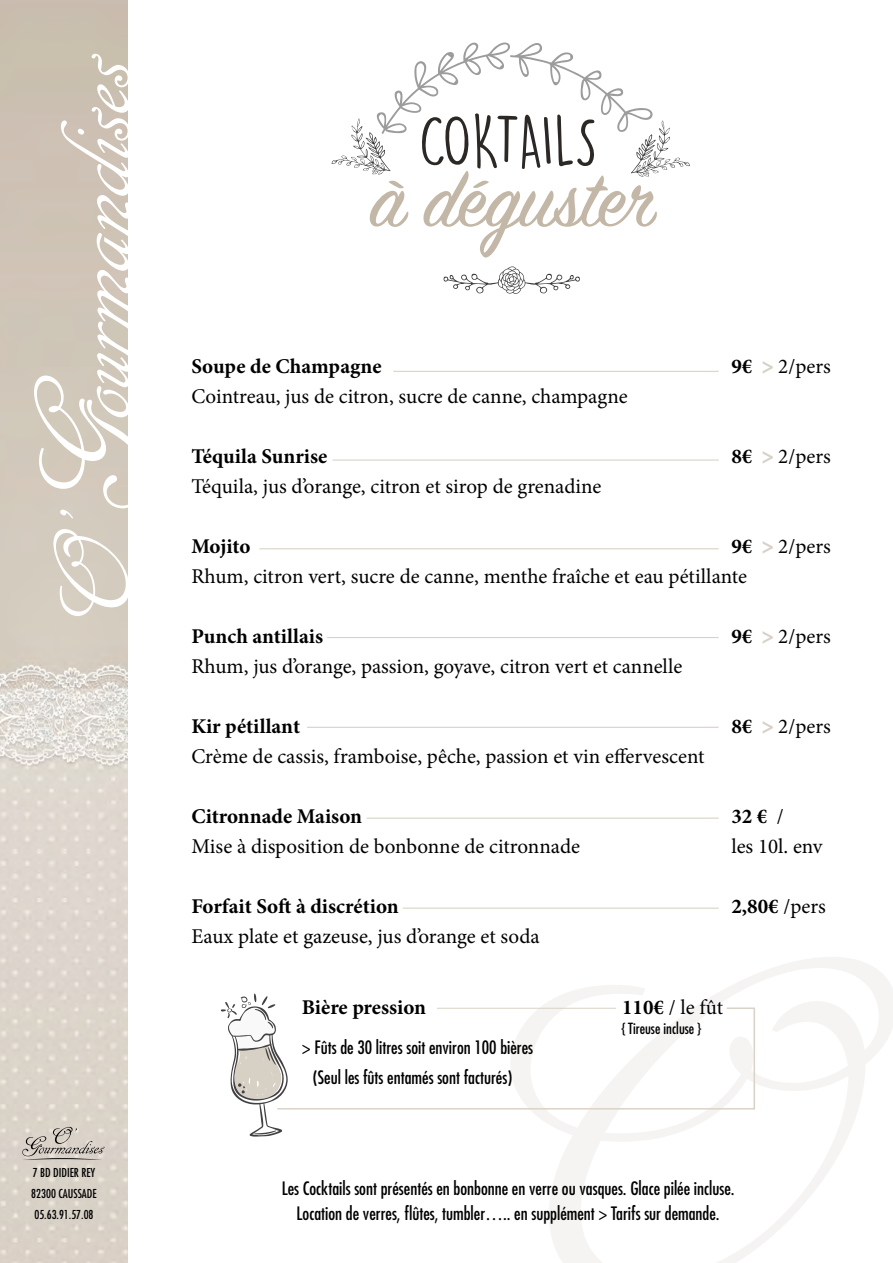
<style>
.page{position:relative;width:893px;height:1263px;background:#fff}
.page>*{position:absolute;margin:0;border:0;box-sizing:border-box;transform-origin:0 0}
.t1{font:87px "Sign Painter House Script";letter-spacing:-.005em;color:#c3b7a7}
.t2{font:66px "DK Lemon Yellow Sun";letter-spacing:-.035em;color:#2c2826}
.t3{font:21px "Minion Pro";color:#000}
.t4{font:700 21px "Minion Pro";color:#000}
.t5{font:condensed 18px "Futura Std";color:#000}
.t6{font:condensed 15px "Futura Std";color:#000}
.t7{font:condensed 12px "Futura Std";color:#000}
.s1{font-weight:700}
.s2{color:#d9d2c8}
.s3{font-weight:400}
</style>
<div class="page">
<img style="left:0;top:0;width:128px;height:1263px">
<svg style="left:53px;top:529px;width:75px;height:87px"></svg>
<svg style="left:34px;top:54px;width:94px;height:464px;background:#d4cbbf"></svg>
<svg style="left:531px;top:957px;width:362px;height:306px"></svg>
<svg style="left:444px;top:266px;width:136px;height:28px"></svg>
<svg style="left:332px;top:43px;width:358px;height:134px"></svg>
<svg style="left:288px;top:1007px;width:468px;height:103px"></svg>
<hr style="left:393px;top:371px;width:326px;height:1px;background:#d9d2c8">
<hr style="left:333px;top:459px;width:386px;height:2px;background:#d9d2c8">
<hr style="left:259px;top:548px;width:460px;height:1px;background:#d9d2c8">
<hr style="left:327px;top:637px;width:392px;height:1px;background:#d9d2c8">
<hr style="left:307px;top:727px;width:412px;height:1px;background:#d9d2c8">
<hr style="left:367px;top:818px;width:352px;height:1px;background:#d9d2c8">
<hr style="left:403px;top:907px;width:316px;height:2px;background:#d9d2c8">
<svg style="left:221px;top:993px;width:67px;height:143px"></svg>
<svg style="left:22px;top:1127px;width:82px;height:33px;background:#c0bab2"></svg>
<p class="t7" style="left:33px;top:1165px;width:64px">7 BD DIDIER REY</p>
<p class="t7" style="left:31px;top:1186px;width:67px">82300 CAUSSADE</p>
<p class="t7" style="left:34px;top:1207px;width:61px">05.63.91.57.08</p>
<p class="t2" style="left:419px;top:101px;width:180px">COKTAILS</p>
<p class="t1" style="left:370px;top:146px;width:291px">à déguster</p>
<p class="t4" style="left:191px;top:351px;width:192px">Soupe de Champagne</p>
<p class="t3" style="left:731px;top:352px;width:101px"><span class="s1">9€</span> <span class="s2">&gt;</span> 2/pers</p>
<p class="t3" style="left:191px;top:382px;width:438px">Cointreau, jus de citron, sucre de canne, champagne</p>
<p class="t4" style="left:191px;top:441px;width:138px">Téquila Sunrise</p>
<p class="t3" style="left:731px;top:442px;width:101px"><span class="s1">8€</span> <span class="s2">&gt;</span> 2/pers</p>
<p class="t3" style="left:191px;top:472px;width:412px">Téquila, jus d’orange, citron et sirop de grenadine</p>
<p class="t4" style="left:191px;top:531px;width:61px">Mojito</p>
<p class="t3" style="left:731px;top:532px;width:101px"><span class="s1">9€</span> <span class="s2">&gt;</span> 2/pers</p>
<p class="t3" style="left:191px;top:562px;width:557px">Rhum, citron vert, sucre de canne, menthe fraîche et eau pétillante</p>
<p class="t4" style="left:191px;top:621px;width:133px">Punch antillais</p>
<p class="t3" style="left:731px;top:622px;width:101px"><span class="s1">9€</span> <span class="s2">&gt;</span> 2/pers</p>
<p class="t3" style="left:191px;top:652px;width:492px">Rhum, jus d’orange, passion, goyave, citron vert et cannelle</p>
<p class="t4" style="left:191px;top:711px;width:110px">Kir pétillant</p>
<p class="t3" style="left:731px;top:712px;width:101px"><span class="s1">8€</span> <span class="s2">&gt;</span> 2/pers</p>
<p class="t3" style="left:191px;top:742px;width:515px">Crème de cassis, framboise, pêche, passion et vin effervescent</p>
<p class="t4" style="left:191px;top:801px;width:172px">Citronnade Maison</p>
<p class="t4" style="left:731px;top:801px;width:54px">32 € <span class="s3">/</span></p>
<p class="t3" style="left:191px;top:832px;width:390px">Mise à disposition de bonbonne de citronnade</p>
<p class="t3" style="left:731px;top:832px;width:93px">les 10l. env</p>
<p class="t4" style="left:191px;top:891px;width:209px">Forfait Soft à discrétion</p>
<p class="t4" style="left:731px;top:891px;width:96px">2,80€ <span class="s3">/pers</span></p>
<p class="t3" style="left:191px;top:922px;width:350px">Eaux plate et gazeuse, jus d’orange et soda</p>
<p class="t4" style="left:302px;top:992px;width:126px">Bière pression</p>
<p class="t3" style="left:622px;top:993px;width:103px"><span class="s1">110€</span> / le fût</p>
<p class="t5" style="left:302px;top:1036px;width:233px">&gt; Fûts de 30 litres soit environ 100 bières</p>
<p class="t5" style="left:313px;top:1066px;width:201px">(Seul les fûts entamés sont facturés)</p>
<p class="t6" style="left:621px;top:1019px;width:81px">{ Tireuse incluse }</p>
<p class="t5" style="left:282px;top:1177px;width:454px">Les Cocktails sont présentés en bonbonne en verre ou vasques. Glace pilée incluse.</p>
<p class="t5" style="left:297px;top:1203px;width:424px">Location de verres, flûtes, tumbler….. en supplément &gt; Tarifs sur demande.</p>
</div>
